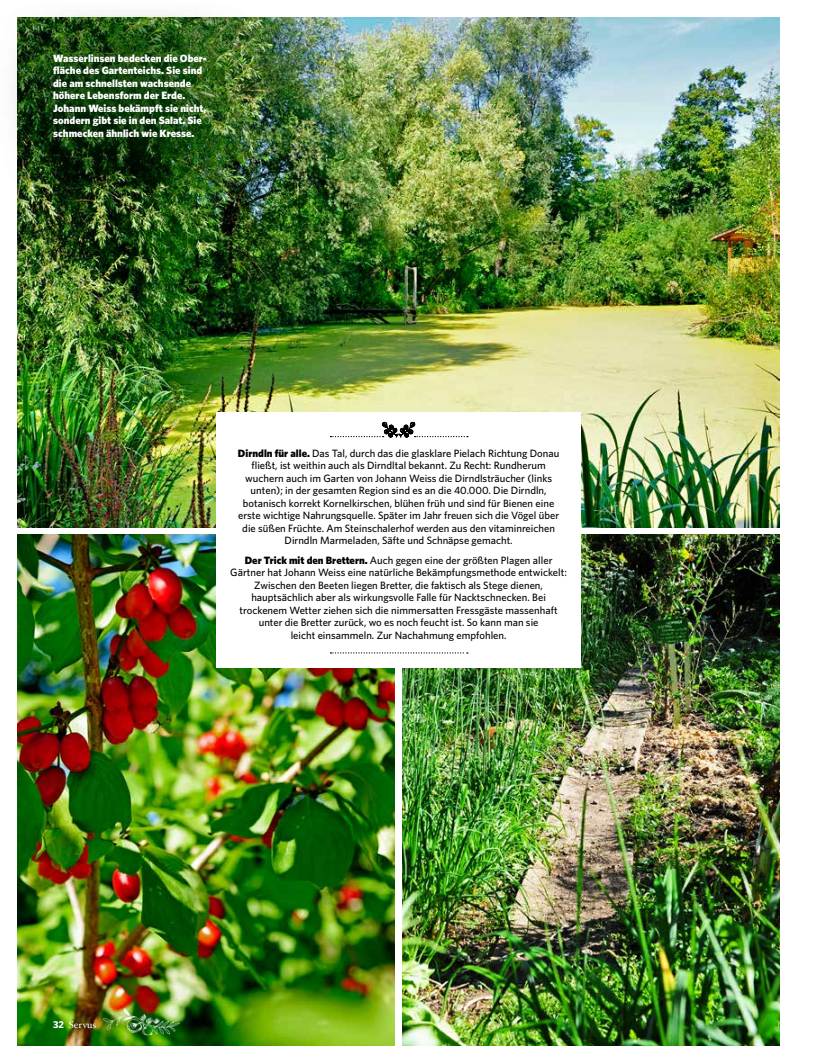
<style>
.page{position:relative;width:815px;height:1063px;background:#fff}
.page>*{position:absolute;margin:0;border:0;box-sizing:border-box;transform-origin:0 0}
.t1{font:500 10.62px/12.5px "Whitney";color:#000;text-align:center}
.t2{font:900 10.62px/12.5px "Whitney";color:#fff}
.t3{font:10px "Hoefler Txt";letter-spacing:-.005em;color:#fff}
.s1{font-weight:900}
.s2{font-family:"Whitney";font-weight:700}
</style>
<div class="page">
<img style="left:18px;top:534px;width:376px;height:511px">
<img style="left:402px;top:534px;width:378px;height:511px">
<img style="left:18px;top:18px;width:762px;height:509px">
<img style="left:99px;top:1002px;width:83px;height:44px">
<div style="left:216px;top:413px;width:365px;height:255px;background:#fff"></div>
<svg style="left:330px;top:422px;width:138px;height:16px"></svg>
<svg style="left:330px;top:652px;width:138px;height:2px"></svg>
<img style="left:12px;top:14px;width:245px;height:179px">
<p class="t2" style="left:53px;top:51px;width:155px">Wasserlinsen bedecken die Ober&shy;fläche des Gartenteichs. Sie sind die am schnellsten wachsende höhere Lebensform der Erde.<br>Johann Weiss bekämpft sie nicht, sondern gibt sie in den Salat. Sie schmecken ähnlich wie Kresse.</p>
<p class="t1" style="left:238px;top:447px;width:323px"><span class="s1">Dirndln für alle.</span> Das Tal, durch das die glasklare Pielach Richtung Donau fließt, ist weithin auch als Dirndltal bekannt. Zu Recht: Rundherum wuchern auch im Garten von Johann Weiss die Dirndlsträucher (links unten); in der gesamten Region sind es an die 40.000. Die Dirndln, botanisch korrekt Kornelkirschen, blühen früh und sind für Bienen eine erste wichtige Nahrungsquelle. Später im Jahr freuen sich die Vögel über die süßen Früchte. Am Steinschalerhof werden aus den vitaminreichen Dirndln Marmeladen, Säfte und Schnäpse gemacht.</p>
<p class="t1" style="left:230px;top:554px;width:338px"><span class="s1">Der Trick mit den Brettern.</span> Auch gegen eine der größten Plagen aller Gärtner hat Johann Weiss eine natürliche Bekämpfungsmethode entwickelt:<br>Zwischen den Beeten liegen Bretter, die faktisch als Stege dienen, hauptsächlich aber als wirkungsvolle Falle für Nacktschnecken. Bei trockenem Wetter ziehen sich die nimmersatten Fressgäste massenhaft unter die Bretter zurück, wo es noch feucht ist. So kann man sie<br>leicht einsammeln. Zur Nachahmung empfohlen.</p>
<p class="t3" style="left:53px;top:1017px;width:45px"><span class="s2">32</span> Servus</p>
</div>
